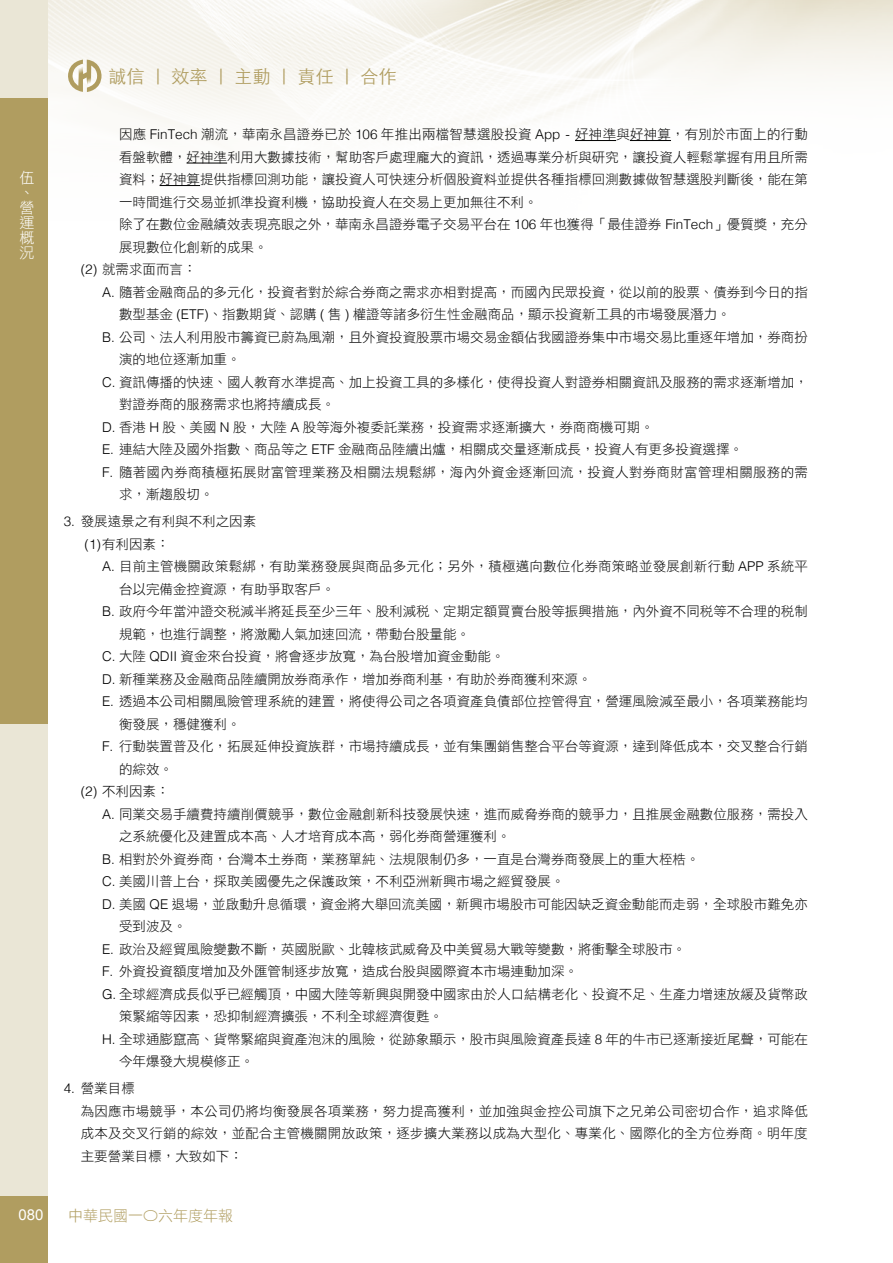
<style>
.page{position:relative;width:893px;height:1263px;background:#fff}
.page>*{position:absolute;margin:0;border:0;box-sizing:border-box;transform-origin:0 0}
.t1{font:300 18px "ST Heiti TC";color:#b09d60}
.t2{font:15px "DF Hei Std W3";color:#b09d60}
.t3{font:15px/15px "DF Hei Std W3";color:#fff}
.t4{font:15px "Arial";color:#fff}
.t5{font:13.5px/22.5px "DF Hei Std W3";color:#000}
.t6{font:13.5px/22.5px "DF Hei Std W3";letter-spacing:.02em;color:#000}
.s1{font-family:"Helvetica";font-weight:300}
</style>
<div class="page">
<div style="left:0;top:0;width:48px;height:1263px;background:#eae6d6"></div>
<div style="left:0;top:98px;width:48px;height:626px;background:#b09d60"></div>
<div style="left:0;top:1197px;width:48px;height:66px;background:#b09d60"></div>
<svg style="left:68px;top:60px;width:34px;height:32px"></svg>
<hr style="left:575px;top:140px;width:41px;height:1px;background:#000">
<hr style="left:630px;top:140px;width:41px;height:1px;background:#000">
<hr style="left:187px;top:163px;width:40px;height:1px;background:#000">
<hr style="left:160px;top:185px;width:40px;height:1px;background:#000">
<p class="t3" style="left:20px;top:170px;width:16px">伍、營運概況</p>
<p class="t4" style="left:19px;top:1204px;width:27px">080</p>
<h1 class="t1" style="left:109px;top:61px;width:289px">誠信 ｜ 效率 ｜ 主動 ｜ 責任 ｜ 合作</h1>
<p class="t5" style="left:119px;top:123px;width:690px">因應 <span class="s1">FinTech</span> 潮流，華南永昌證券已於 <span class="s1">106</span> 年推出兩檔智慧選股投資 <span class="s1">App -</span> 好神準與好神算，有別於市面上的行動</p>
<p class="t5" style="left:119px;top:145px;width:690px">看盤軟體，好神準利用大數據技術，幫助客戶處理龐大的資訊，透過專業分析與研究，讓投資人輕鬆掌握有用且所需</p>
<p class="t5" style="left:119px;top:168px;width:690px">資料；好神算提供指標回測功能，讓投資人可快速分析個股資料並提供各種指標回測數據做智慧選股判斷後，能在第</p>
<p class="t5" style="left:119px;top:190px;width:420px">一時間進行交易並抓準投資利機，協助投資人在交易上更加無往不利。</p>
<p class="t5" style="left:119px;top:213px;width:690px">除了在數位金融績效表現亮眼之外，華南永昌證券電子交易平台在 <span class="s1">106</span> 年也獲得「最佳證券 <span class="s1">FinTech</span>」優質獎，充分</p>
<p class="t5" style="left:119px;top:235px;width:150px">展現數位化創新的成果。</p>
<p class="t5" style="left:81px;top:258px;width:117px"><span class="s1">(2)</span> 就需求面而言：</p>
<p class="t5" style="left:102px;top:280px;width:707px"><span class="s1">A.</span> 隨著金融商品的多元化，投資者對於綜合券商之需求亦相對提高，而國內民眾投資，從以前的股票、債券到今日的指</p>
<p class="t5" style="left:119px;top:303px;width:613px">數型基金 <span class="s1">(ETF)</span>、指數期貨、認購 <span class="s1">(</span> 售 <span class="s1">)</span> 權證等諸多衍生性金融商品，顯示投資新工具的市場發展潛力。</p>
<p class="t5" style="left:102px;top:325px;width:707px"><span class="s1">B.</span> 公司、法人利用股市籌資已蔚為風潮，且外資投資股票市場交易金額佔我國證券集中市場交易比重逐年增加，券商扮</p>
<p class="t5" style="left:119px;top:348px;width:123px">演的地位逐漸加重。</p>
<p class="t5" style="left:102px;top:370px;width:707px"><span class="s1">C.</span> 資訊傳播的快速、國人教育水準提高、加上投資工具的多樣化，使得投資人對證券相關資訊及服務的需求逐漸增加，</p>
<p class="t5" style="left:119px;top:393px;width:217px">對證券商的服務需求也將持續成長。</p>
<p class="t5" style="left:102px;top:415px;width:553px"><span class="s1">D.</span> 香港 <span class="s1">H</span> 股、美國 <span class="s1">N</span> 股，大陸 <span class="s1">A</span> 股等海外複委託業務，投資需求逐漸擴大，券商商機可期。</p>
<p class="t5" style="left:102px;top:438px;width:643px"><span class="s1">E.</span> 連結大陸及國外指數、商品等之 <span class="s1">ETF</span> 金融商品陸續出爐，相關成交量逐漸成長，投資人有更多投資選擇。</p>
<p class="t6" style="left:102px;top:460px;width:707px"><span class="s1">F.</span> 隨著國內券商積極拓展財富管理業務及相關法規鬆綁，海內外資金逐漸回流，投資人對券商財富管理相關服務的需</p>
<p class="t5" style="left:119px;top:483px;width:96px">求，漸趨殷切。</p>
<p class="t5" style="left:85px;top:510px;width:173px;text-indent:-21px"><span class="s1">3.</span> 發展遠景之有利與不利之因素<span class="s1">(1)</span> 有利因素：</p>
<p class="t5" style="left:102px;top:555px;width:707px"><span class="s1">A.</span> 目前主管機關政策鬆綁，有助業務發展與商品多元化；另外，積極邁向數位化券商策略並發展創新行動 <span class="s1">APP</span> 系統平</p>
<p class="t5" style="left:119px;top:577px;width:217px">台以完備金控資源，有助爭取客戶。</p>
<p class="t5" style="left:102px;top:600px;width:707px"><span class="s1">B.</span> 政府今年當沖證交稅減半將延長至少三年、股利減稅、定期定額買賣台股等振興措施，內外資不同稅等不合理的稅制</p>
<p class="t5" style="left:119px;top:622px;width:352px">規範，也進行調整，將激勵人氣加速回流，帶動台股量能。</p>
<p class="t5" style="left:102px;top:645px;width:404px"><span class="s1">C.</span> 大陸 <span class="s1">QDII</span> 資金來台投資，將會逐步放寬，為台股增加資金動能。</p>
<p class="t5" style="left:102px;top:667px;width:491px"><span class="s1">D.</span> 新種業務及金融商品陸續開放券商承作，增加券商利基，有助於券商獲利來源。</p>
<p class="t5" style="left:102px;top:690px;width:707px"><span class="s1">E.</span> 透過本公司相關風險管理系統的建置，將使得公司之各項資產負債部位控管得宜，營運風險減至最小，各項業務能均</p>
<p class="t5" style="left:119px;top:712px;width:123px">衡發展，穩健獲利。</p>
<p class="t5" style="left:102px;top:735px;width:707px"><span class="s1">F.</span> 行動裝置普及化，拓展延伸投資族群，市場持續成長，並有集團銷售整合平台等資源，達到降低成本，交叉整合行銷</p>
<p class="t5" style="left:119px;top:757px;width:55px">的綜效。</p>
<p class="t5" style="left:81px;top:780px;width:90px"><span class="s1">(2)</span> 不利因素：</p>
<p class="t5" style="left:102px;top:802px;width:707px"><span class="s1">A.</span> 同業交易手續費持續削價競爭，數位金融創新科技發展快速，進而威脅券商的競爭力，且推展金融數位服務，需投入</p>
<p class="t5" style="left:119px;top:825px;width:393px">之系統優化及建置成本高、人才培育成本高，弱化券商營運獲利。</p>
<p class="t5" style="left:102px;top:847px;width:599px"><span class="s1">B.</span> 相對於外資券商，台灣本土券商，業務單純、法規限制仍多，一直是台灣券商發展上的重大桎梏。</p>
<p class="t5" style="left:102px;top:870px;width:464px"><span class="s1">C.</span> 美國川普上台，採取美國優先之保護政策，不利亞洲新興市場之經貿發展。</p>
<p class="t5" style="left:102px;top:892px;width:707px"><span class="s1">D.</span> 美國 <span class="s1">QE</span> 退場，並啟動升息循環，資金將大舉回流美國，新興市場股市可能因缺乏資金動能而走弱，全球股市難免亦</p>
<p class="t5" style="left:119px;top:915px;width:69px">受到波及。</p>
<p class="t5" style="left:102px;top:937px;width:586px"><span class="s1">E.</span> 政治及經貿風險變數不斷，英國脫歐、北韓核武威脅及中美貿易大戰等變數，將衝擊全球股市。</p>
<p class="t5" style="left:102px;top:960px;width:478px"><span class="s1">F.</span> 外資投資額度增加及外匯管制逐步放寬，造成台股與國際資本市場連動加深。</p>
<p class="t5" style="left:102px;top:982px;width:707px"><span class="s1">G.</span> 全球經濟成長似乎已經觸頂，中國大陸等新興與開發中國家由於人口結構老化、投資不足、生產力增速放緩及貨幣政</p>
<p class="t5" style="left:119px;top:1005px;width:325px">策緊縮等因素，恐抑制經濟擴張，不利全球經濟復甦。</p>
<p class="t5" style="left:102px;top:1027px;width:707px"><span class="s1">H.</span> 全球通膨竄高、貨幣緊縮與資產泡沫的風險，從跡象顯示，股市與風險資產長達 <span class="s1">8</span> 年的牛市已逐漸接近尾聲，可能在</p>
<p class="t5" style="left:119px;top:1050px;width:136px">今年爆發大規模修正。</p>
<p class="t6" style="left:81px;top:1077px;width:729px;text-indent:-17px"><span class="s1">4.</span> 營業目標<br>為因應市場競爭，本公司仍將均衡發展各項業務，努力提高獲利，並加強與金控公司旗下之兄弟公司密切合作，追求降低成本及交叉行銷的綜效，並配合主管機關開放政策，逐步擴大業務以成為大型化、專業化、國際化的全方位券商。明年度主要營業目標，大致如下：</p>
<p class="t2" style="left:68px;top:1207px;width:167px">中華民國一〇六年度年報</p>
</div>
